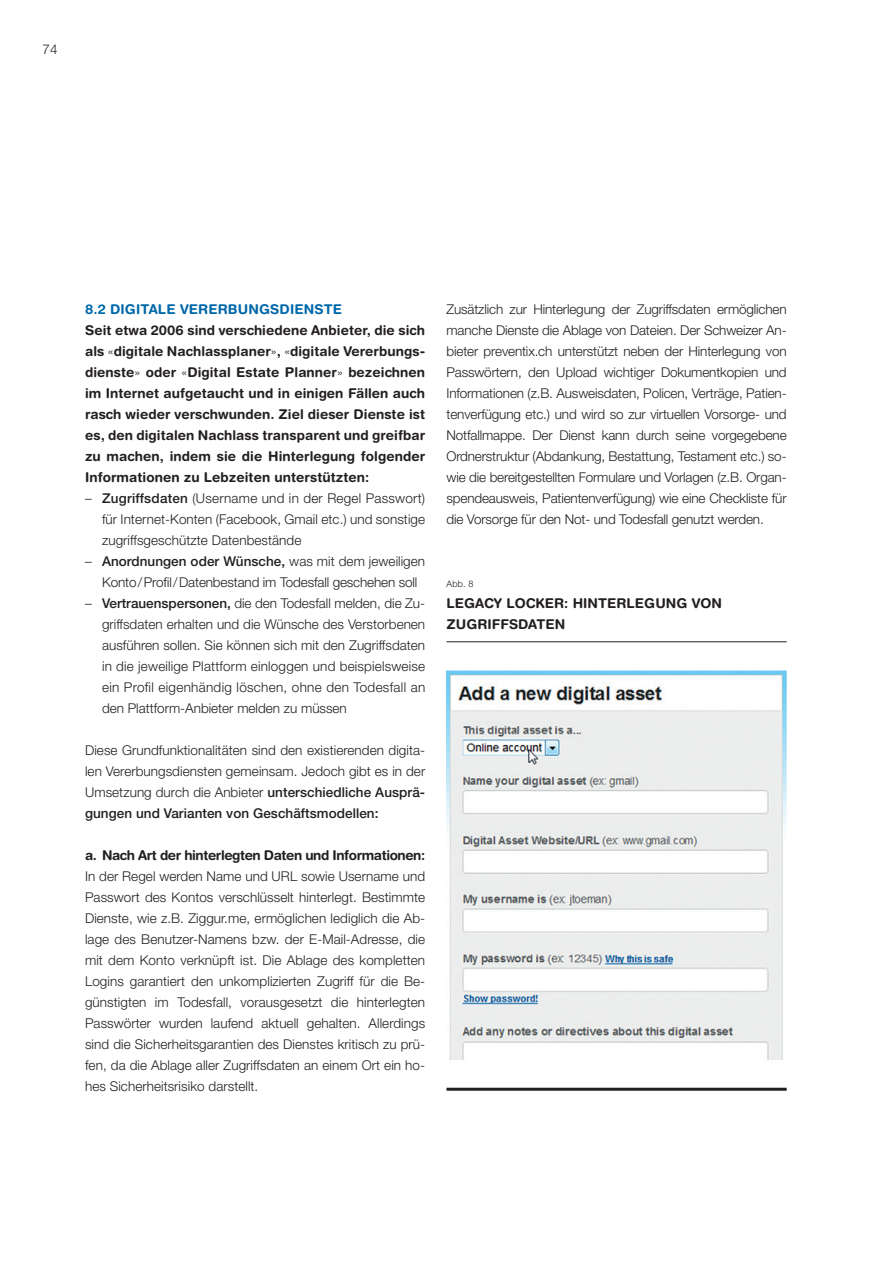
<style>
.page{position:relative;width:893px;height:1263px;background:#fff}
.page>*{position:absolute;margin:0;border:0;box-sizing:border-box;transform-origin:0 0}
.t1{font:300 13.5px/21px "Helvetica Neue LT Pro";letter-spacing:.005em;color:#231f20;text-align:justify}
.t2{font:700 13.5px/21px "Helvetica Rounded LT Std";letter-spacing:.005em;color:#231f20;text-align:justify}
.t3{font:700 13.5px "Helvetica Rounded LT Std";letter-spacing:-.03em;color:#231f20}
.t4{font:700 13.5px "Helvetica Rounded LT Std";letter-spacing:.01em;color:#0068a9}
.t5{font:300 9px "Helvetica Neue LT Pro";color:#231f20}
.s1{font-family:"Helvetica Neue LT Pro";font-weight:300}
.s2{font-weight:500}
</style>
<div class="page">
<img style="left:446px;top:670px;width:341px;height:390px">
<hr style="left:446px;top:641px;width:341px;height:1px;background:#231f20">
<hr style="left:446px;top:1088px;width:341px;height:3px;background:#231f20">
<p class="t1" style="left:43px;top:39px;width:17px">74</p>
<p class="t4" style="left:85px;top:304px;width:259px">8.2 DIGITALE VERERBUNGSDIENSTE</p>
<p class="t2" style="left:85px;top:320px;width:342px">Seit etwa 2006 sind verschiedene Anbieter, die sich als <span class="s1">«</span>digitale Nachlassplaner<span class="s1">»</span>, <span class="s1">«</span>digitale Vererbungs&shy;dienste<span class="s1">»</span> oder <span class="s1">«</span>Digital Estate Planner<span class="s1">»</span> bezeichnen im Internet aufgetaucht und in einigen Fällen auch rasch wieder verschwunden. Ziel dieser Dienste ist es, den digitalen Nachlass transparent und greifbar zu machen, indem sie die Hinterlegung folgender Informationen zu Lebzeiten unterstützten:</p>
<p class="t1" style="left:102px;top:488px;width:325px;text-indent:-17px">– <span class="s2">Zugriffsdaten</span> (Username und in der Regel Passwort) für Internet-Konten (Facebook, Gmail etc.) und sonstige zugriffsgeschützte Datenbestände</p>
<p class="t1" style="left:102px;top:551px;width:325px;text-indent:-17px">– <span class="s2">Anordnungen oder Wünsche,</span> was mit dem jeweiligen<br>Konto / Profil / Datenbestand im Todesfall geschehen soll</p>
<p class="t1" style="left:102px;top:593px;width:325px;text-indent:-17px">– <span class="s2">Vertrauenspersonen,</span> die den Todesfall melden, die Zu&shy;griffsdaten erhalten und die Wünsche des Verstorbenen ausführen sollen. Sie können sich mit den Zugriffsdaten in die jeweilige Plattform einloggen und beispielsweise ein Profil eigenhändig löschen, ohne den Todesfall an den Plattform-Anbieter melden zu müssen</p>
<p class="t1" style="left:85px;top:740px;width:342px">Diese Grundfunktionalitäten sind den existierenden digita&shy;len Vererbungsdiensten gemeinsam. Jedoch gibt es in der Umsetzung durch die Anbieter <span class="s2">unterschiedliche Ausprä&shy;gungen und Varianten von Geschäftsmodellen:</span></p>
<p class="t3" style="left:85px;top:850px;width:342px">a. Nach Art der hinterlegten Daten und Informationen:</p>
<p class="t1" style="left:85px;top:866px;width:342px">In der Regel werden Name und URL sowie Username und Passwort des Kontos verschlüsselt hinterlegt. Bestimmte Dienste, wie z.B. Ziggur.me, ermöglichen lediglich die Ab&shy;lage des Benutzer-Namens bzw. der E-Mail-Adresse, die mit dem Konto verknüpft ist. Die Ablage des kompletten Logins garantiert den unkomplizierten Zugriff für die Be&shy;günstigten im Todesfall, vorausgesetzt die hinterlegten Passwörter wurden laufend aktuell gehalten. Allerdings sind die Sicherheitsgarantien des Dienstes kritisch zu prü&shy;fen, da die Ablage aller Zugriffsdaten an einem Ort ein ho&shy;hes Sicherheitsrisiko darstellt.</p>
<p class="t1" style="left:446px;top:299px;width:342px">Zusätzlich zur Hinterlegung der Zugriffsdaten ermöglichen manche Dienste die Ablage von Dateien. Der Schweizer An&shy;bieter preventix.ch unterstützt neben der Hinterlegung von Passwörtern, den Upload wichtiger Dokumentkopien und Informationen (z.B. Ausweisdaten, Policen, Verträge, Patien&shy;tenverfügung etc.) und wird so zur virtuellen Vorsorge- und Notfallmappe. Der Dienst kann durch seine vorgegebene Ordnerstruktur (Abdankung, Bestattung, Testament etc.) so&shy;wie die bereitgestellten Formulare und Vorlagen (z.B. Organ&shy;spendeausweis, Patientenverfügung) wie eine Checkliste für die Vorsorge für den Not- und Todesfall genutzt werden.</p>
<p class="t5" style="left:446px;top:580px;width:28px">Abb. 8</p>
<p class="t2" style="left:446px;top:593px;width:277px">LEGACY LOCKER: HINTERLEGUNG VON<br>ZUGRIFFSDATEN</p>
</div>
